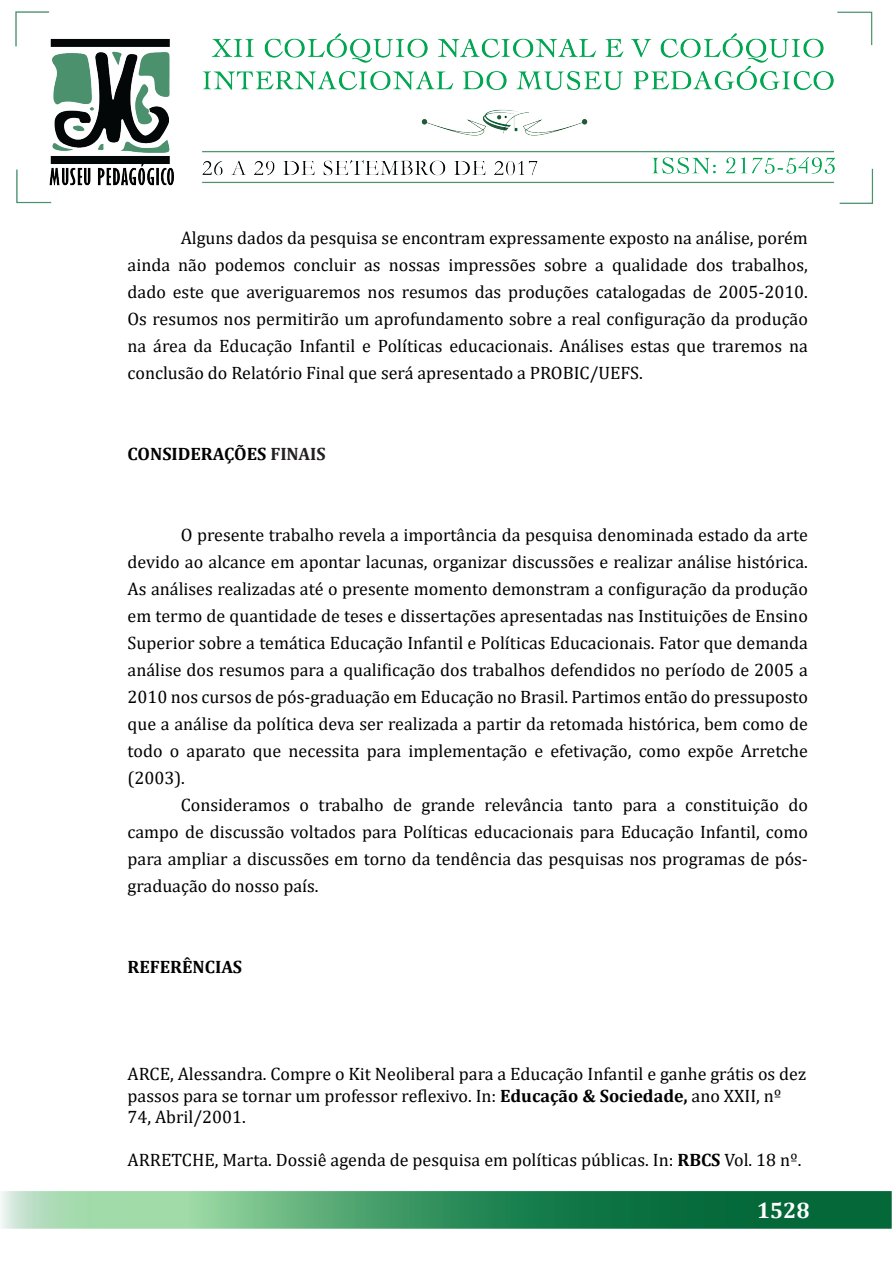
<style>
.page{position:relative;width:893px;height:1263px;background:#fff}
.page>*{position:absolute;margin:0;border:0;box-sizing:border-box;transform-origin:0 0}
.t1{font:700 22.5px "Cambria";color:#fff}
.t2{font:18px/27px "Cambria";color:#000;text-align:justify}
.t3{font:700 18px "Cambria";color:#000}
.s1{color:#231f20}
.s2{font-weight:700}
</style>
<div class="page">
<img style="left:1px;top:11px;width:890px;height:1218px">
<p class="t2" style="left:128px;top:224px;width:682px;text-indent:53px">Alguns dados da pesquisa se encontram expressamente exposto na análise, porém ainda não podemos concluir as nossas impressões sobre a qualidade dos trabalhos, dado este que averiguaremos nos resumos das produções catalogadas de 2005-2010.<br>Os resumos nos permitirão um aprofundamento sobre a real configuração da produção na área da Educação Infantil e Políticas educacionais. Análises estas que traremos na conclusão do Relatório Final que será apresentado a PROBIC/UEFS.</p>
<p class="t3" style="left:128px;top:441px;width:200px">CONSIDERAÇÕES <span class="s1">FINAIS</span></p>
<p class="t2" style="left:128px;top:521px;width:682px;text-indent:53px">O presente trabalho revela a importância da pesquisa denominada estado da arte devido ao alcance em apontar lacunas, organizar discussões e realizar análise histórica.<br>As análises realizadas até o presente momento demonstram a configuração da produção em termo de quantidade de teses e dissertações apresentadas nas Instituições de Ensino Superior sobre a temática Educação Infantil e Políticas Educacionais. Fator que demanda análise dos resumos para a qualificação dos trabalhos defendidos no período de 2005 a 2010 nos cursos de pós-graduação em Educação no Brasil. Partimos então do pressuposto que a análise da política deva ser realizada a partir da retomada histórica, bem como de todo o aparato que necessita para implementação e efetivação, como expõe Arretche (2003).</p>
<p class="t2" style="left:128px;top:791px;width:682px;text-indent:53px">Consideramos o trabalho de grande relevância tanto para a constituição do campo de discussão voltados para Políticas educacionais para Educação Infantil, como para ampliar a discussões em torno da tendência das pesquisas nos programas de pós&shy;graduação do nosso país.</p>
<p class="t3" style="left:128px;top:954px;width:116px">REFERÊNCIAS</p>
<p class="t2" style="left:128px;top:1063px;width:680px;line-height:21.6px;text-align:left">ARCE, Alessandra. Compre o Kit Neoliberal para a Educação Infantil e ganhe grátis os dez passos para se tornar um professor reflexivo. In: <span class="s2">Educação &amp; Sociedade,</span> ano XXII, nº<br>74, Abril/2001.</p>
<p class="t2" style="left:128px;top:1146px;width:675px">ARRETCHE, Marta. Dossiê agenda de pesquisa em políticas públicas. In: <span class="s2">RBCS</span> Vol. 18 nº.</p>
<p class="t1" style="left:757px;top:1195px;width:55px">1528</p>
</div>
